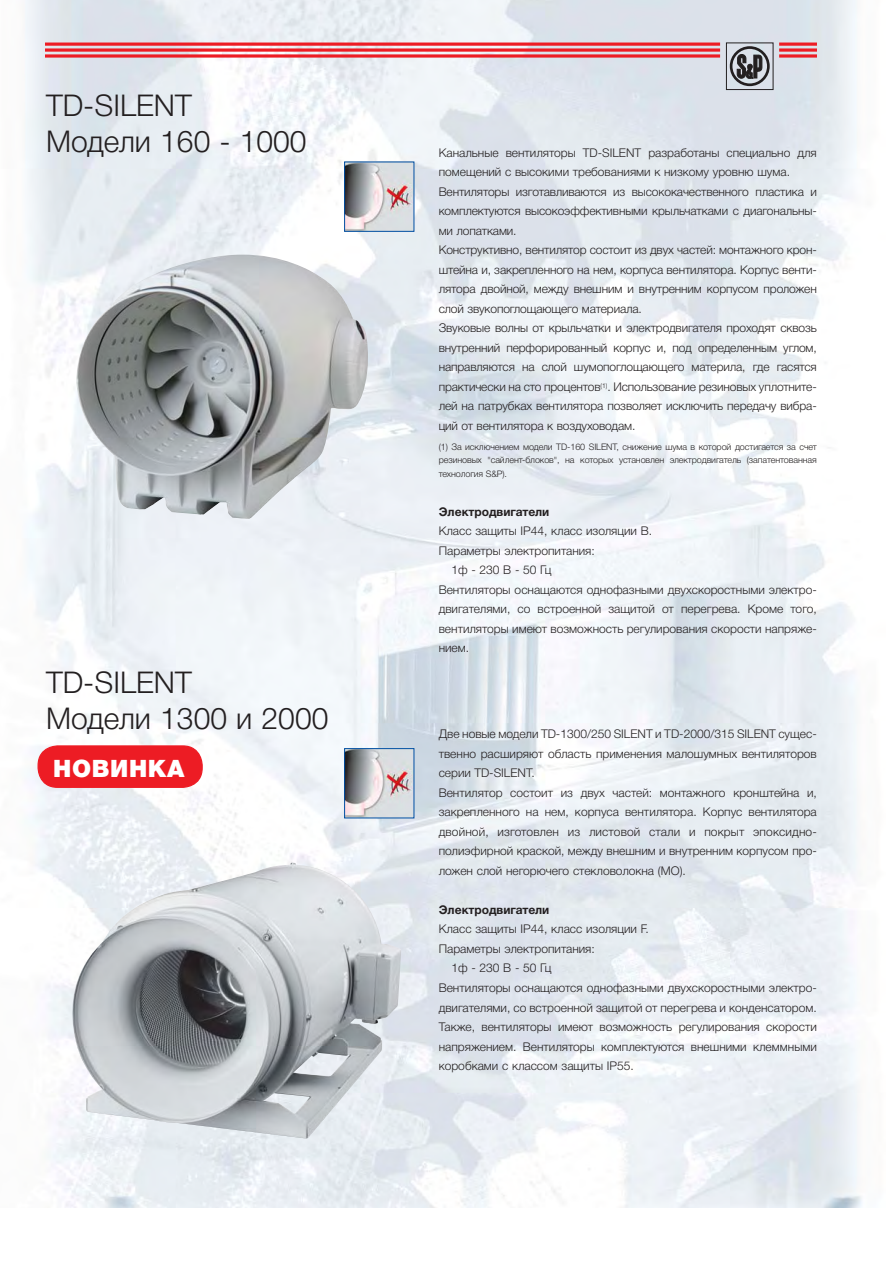
<style>
.page{position:relative;width:893px;height:1263px;background:#fff}
.page>*{position:absolute;margin:0;border:0;box-sizing:border-box;transform-origin:0 0}
.t1{font:300 30px/36px "Helvetica Neue Cyr";color:#231f20}
.t2{font:900 24px "Helvetica Neue Cyr";letter-spacing:.025em;color:#fff}
.t3{font:300 12px/19.5px "Helvetica Neue Cyr";color:#231f20}
.t4{font:700 12px "Helvetica Neue Cyr";color:#231f20}
.t5{font:300 9px/13.5px "Helvetica Neue Cyr";letter-spacing:-.01em;color:#231f20;text-align:justify}
</style>
<div class="page">
<img style="left:25px;top:0;width:837px;height:1207px">
<div style="left:730px;top:46px;width:40px;height:40px;border:3px solid #231f20;border-radius:50%"></div>
<div style="left:726px;top:43px;width:47px;height:47px;border:1px solid #231f20"></div>
<svg style="left:737px;top:54px;width:25px;height:24px"></svg>
<hr style="left:46px;top:43px;width:674px;height:3px;background:#ed1c24">
<svg style="left:46px;top:48px;width:674px;height:4px;background:#eb454d"></svg>
<svg style="left:46px;top:54px;width:674px;height:4px;background:#ea454c"></svg>
<hr style="left:779px;top:43px;width:38px;height:3px;background:#ed1c24">
<svg style="left:779px;top:48px;width:38px;height:4px"></svg>
<svg style="left:779px;top:54px;width:38px;height:4px"></svg>
<img style="left:76px;top:255px;width:292px;height:264px">
<img style="left:346px;top:164px;width:66px;height:66px">
<div style="left:344px;top:162px;width:70px;height:70px;border:1px solid #004fa3"></div>
<img style="left:71px;top:863px;width:330px;height:276px">
<img style="left:346px;top:750px;width:66px;height:66px">
<div style="left:344px;top:748px;width:70px;height:70px;border:1px solid #004fa3"></div>
<div style="left:38px;top:746px;width:164px;height:41px;background:#ed1c24;border-radius:20px"></div>
<div style="left:38px;top:745px;width:165px;height:43px;border:1px solid #ed1c24;border-radius:20px"></div>
<h1 class="t1" style="left:46px;top:91px;width:262px">TD-SILENT<br>Модели 160 - 1000</h1>
<h1 class="t1" style="left:46px;top:667px;width:284px">TD-SILENT<br>Модели 1300 и 2000</h1>
<h2 class="t2" style="left:53px;top:755px;width:133px">НОВИНКА</h2>
<p class="t3" style="left:439px;top:144px;width:380px">Канальные вентиляторы TD-SILENT разработаны специально для помещений с высокими требованиями к низкому уровню шума.<br>Вентиляторы изготавливаются из высококачественного пластика и комплектуются высокоэффективными крыльчатками с диагональны&shy;ми лопатками.<br>Конструктивно, вентилятор состоит из двух частей: монтажного крон&shy;штейна и, закрепленного на нем, корпуса вентилятора. Корпус венти&shy;лятора двойной, между внешним и внутренним корпусом проложен слой звукопоглощающего материала.<br>Звуковые волны от крыльчатки и электродвигателя проходят сквозь внутренний перфорированный корпус и, под определенным углом, направляются на слой шумопоглощающего материла, где гасятся практически на сто процентов<sup>(1)</sup>. Использование резиновых уплотните&shy;лей на патрубках вентилятора позволяет исключить передачу вибра&shy;ций от вентилятора к воздуховодам.</p>
<p class="t5" style="left:439px;top:441px;width:380px">(1) За исключением модели TD-160 SILENT, снижение шума в которой достигается за счет резиновых "сайлент-блоков", на которых установлен электродвигатель (запатентованная технология S&amp;P).</p>
<p class="t4" style="left:439px;top:507px;width:112px">Электродвигатели</p>
<p class="t3" style="left:439px;top:522px;width:215px">Класс защиты IP44, класс изоляции B.</p>
<p class="t3" style="left:439px;top:542px;width:158px">Параметры электропитания:</p>
<p class="t3" style="left:451px;top:561px;width:102px">1ф - 230 В - 50 Гц</p>
<p class="t3" style="left:439px;top:581px;width:380px">Вентиляторы оснащаются однофазными двухскоростными электро-</p>
<p class="t3" style="left:439px;top:601px;width:380px">двигателями, со встроенной защитой от перегрева. Кроме того,</p>
<p class="t3" style="left:439px;top:620px;width:380px">вентиляторы имеют возможность регулирования скорости напряже-</p>
<p class="t3" style="left:439px;top:640px;width:32px">нием.</p>
<p class="t3" style="left:439px;top:725px;width:380px">Две новые модели TD-1300/250 SILENT и TD-2000/315 SILENT сущес&shy;твенно расширяют область применения малошумных вентиляторов серии TD-SILENT.<br>Вентилятор состоит из двух частей: монтажного кронштейна и, закрепленного на нем, корпуса вентилятора. Корпус вентилятора двойной, изготовлен из листовой стали и покрыт эпоксидно&shy;полиэфирной краской, между внешним и внутренним корпусом про&shy;ложен слой негорючего стекловолокна (МО).</p>
<p class="t4" style="left:439px;top:905px;width:112px">Электродвигатели</p>
<p class="t3" style="left:439px;top:921px;width:212px">Класс защиты IP44, класс изоляции F.</p>
<p class="t3" style="left:439px;top:940px;width:158px">Параметры электропитания:</p>
<p class="t3" style="left:451px;top:960px;width:102px">1ф - 230 В - 50 Гц</p>
<p class="t3" style="left:439px;top:979px;width:380px">Вентиляторы оснащаются однофазными двухскоростными электро-</p>
<p class="t3" style="left:439px;top:999px;width:380px">двигателями, со встроенной защитой от перегрева и конденсатором.</p>
<p class="t3" style="left:439px;top:1018px;width:380px">Также, вентиляторы имеют возможность регулирования скорости</p>
<p class="t3" style="left:439px;top:1038px;width:380px">напряжением. Вентиляторы комплектуются внешними клеммными</p>
<p class="t3" style="left:439px;top:1057px;width:196px">коробками с классом защиты IP55.</p>
</div>
